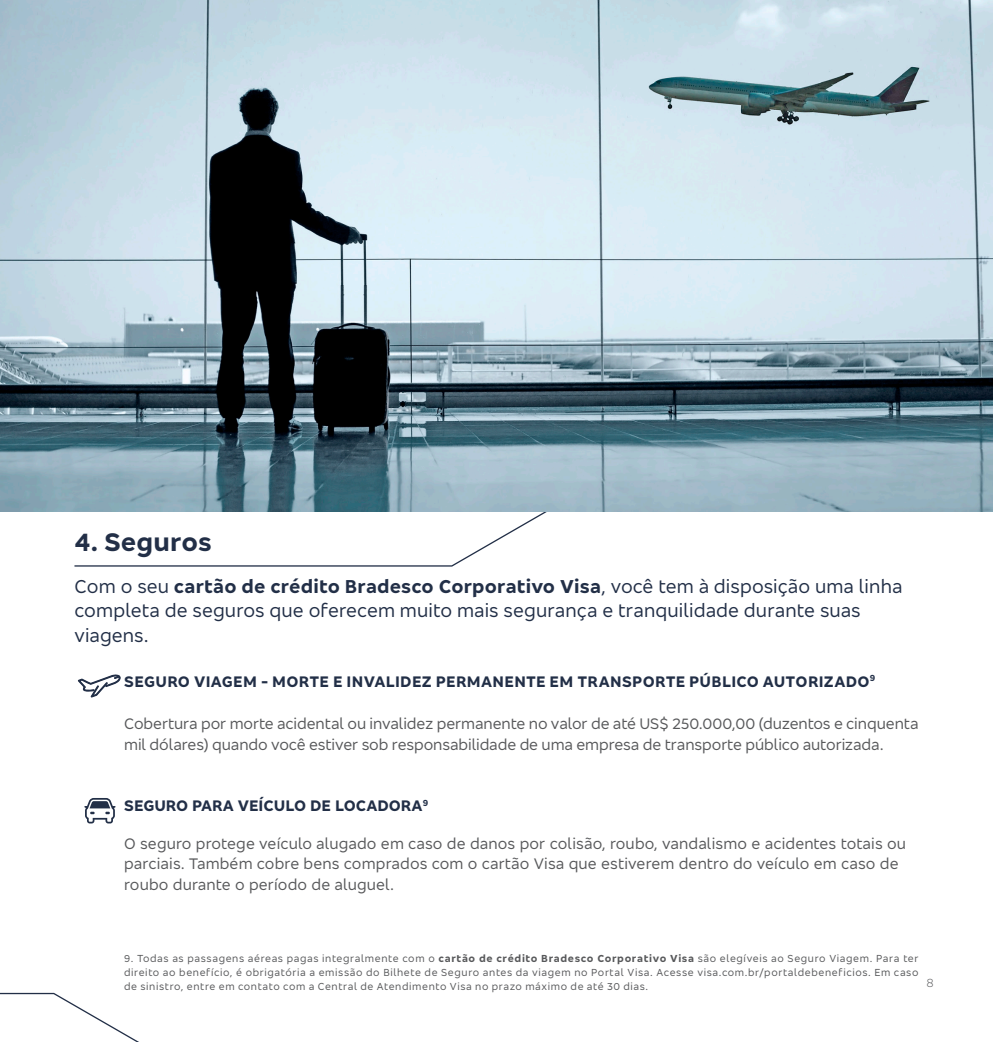
<style>
.page{position:relative;width:993px;height:1042px;background:#fff}
.page>*{position:absolute;margin:0;border:0;box-sizing:border-box;transform-origin:0 0}
.t1{font:700 26.25px "Bradesco Sans";color:#222f47}
.t2{font:19.25px/24.5px "Bradesco Sans";letter-spacing:.005em;color:#222f47}
.t3{font:15.75px/21px "Bradesco Sans";color:#57585a}
.t4{font:700 15.75px "Bradesco Sans";letter-spacing:.015em;color:#222f47}
.t5{font:300 12.25px "Bradesco Sans";color:#57585a}
.t6{font:10.5px/14px "Bradesco Sans";letter-spacing:.06em;color:#57585a;text-align:justify}
.s1{font-weight:700}
</style>
<div class="page">
<svg style="left:73px;top:511px;width:595px;height:56px"></svg>
<img style="left:0;top:0;width:992px;height:511px">
<svg style="left:0;top:992px;width:139px;height:50px"></svg>
<svg style="left:78px;top:674px;width:43px;height:23px"></svg>
<svg style="left:84px;top:798px;width:31px;height:25px"></svg>
<p class="t1" style="left:74px;top:524px;width:139px">4. Seguros</p>
<p class="t2" style="left:74px;top:573px;width:829px">Com o seu <span class="s1">cartão de crédito Bradesco Corporativo Visa</span>, você tem à disposição uma linha completa de seguros que oferecem muito mais segurança e tranquilidade durante suas viagens.</p>
<p class="t4" style="left:124px;top:671px;width:752px">SEGURO VIAGEM - MORTE E INVALIDEZ PERMANENTE EM TRANSPORTE PÚBLICO AUTORIZADO<sup>9</sup></p>
<p class="t3" style="left:124px;top:712px;width:795px">Cobertura por morte acidental ou invalidez permanente no valor de até US$ 250.000,00 (duzentos e cinquenta mil dólares) quando você estiver sob responsabilidade de uma empresa de transporte público autorizada.</p>
<p class="t4" style="left:124px;top:795px;width:305px">SEGURO PARA VEÍCULO DE LOCADORA<sup>9</sup></p>
<p class="t3" style="left:124px;top:834px;width:783px;line-height:19.2px">O seguro protege veículo alugado em caso de danos por colisão, roubo, vandalismo e acidentes totais ou parciais. Também cobre bens comprados com o cartão Visa que estiverem dentro do veículo em caso de</p>
<p class="t3" style="left:124px;top:873px;width:271px">roubo durante o período de aluguel.</p>
<p class="t6" style="left:124px;top:951px;width:795px">9. Todas as passagens aéreas pagas integralmente com o <span class="s1">cartão de crédito Bradesco Corporativo Visa</span> são elegíveis ao Seguro Viagem. Para ter direito ao benefício, é obrigatória a emissão do Bilhete de Seguro antes da viagem no Portal Visa. Acesse visa.com.br/portaldebeneficios. Em caso de sinistro, entre em contato com a Central de Atendimento Visa no prazo máximo de até 30 dias.</p>
<p class="t5" style="left:926px;top:975px;width:9px">8</p>
</div>
